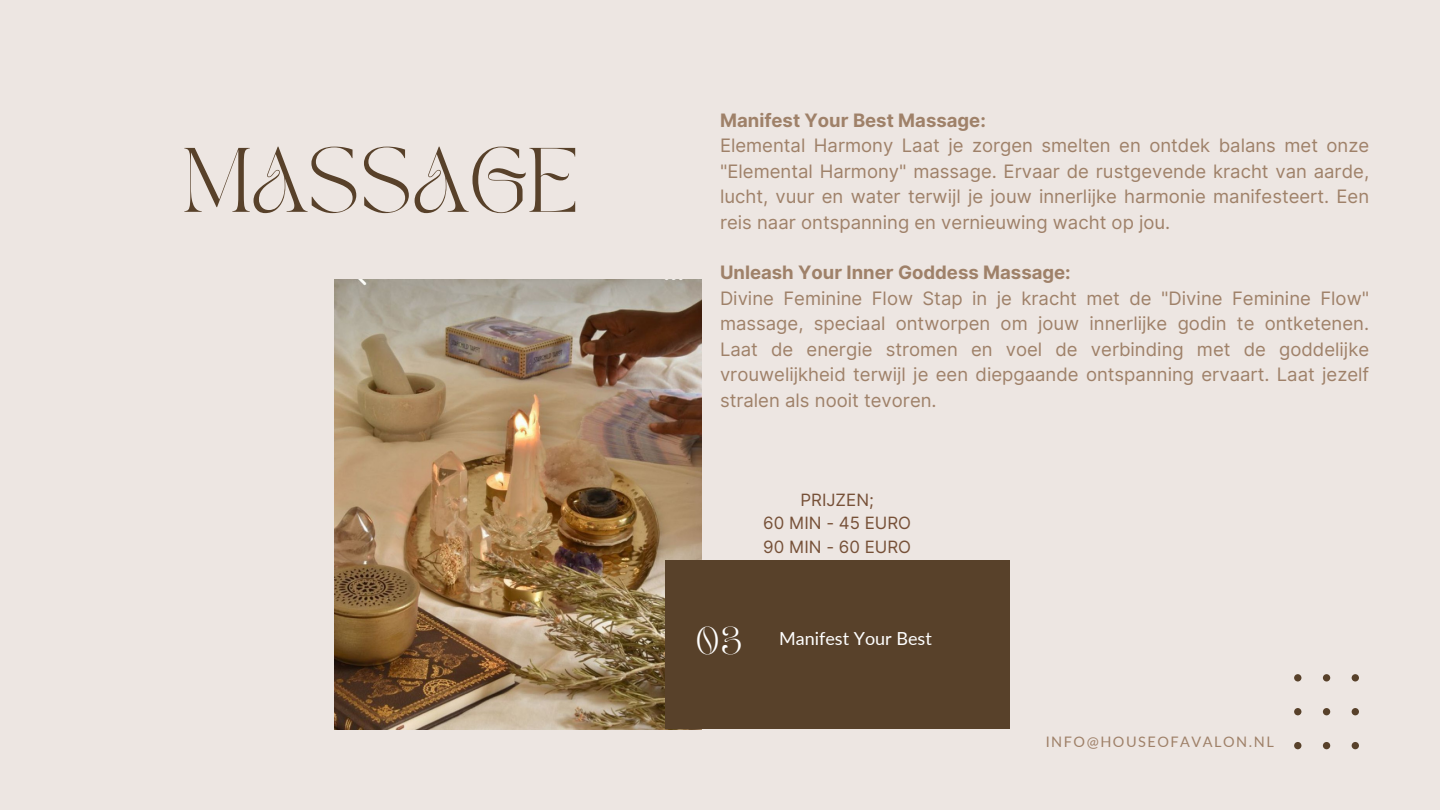
<style>
.page{position:relative;width:1440px;height:810px;background:#ede6e2}
.page>*{position:absolute;margin:0;border:0;box-sizing:border-box;transform-origin:0 0}
.t1{font:63.9px "TAN PEARL Regular";color:#58412a}
.t2{font:27px "TAN PEARL Regular";color:#fff}
.t3{font:18.5px/25.4px "Inter";color:#9f8169}
.t4{font:18px "Lato";color:#fff}
.t5{font:16.9px/23.2px "Inter";color:#765037;text-align:center}
.t6{font:14.5px "Lato";letter-spacing:.105em;color:#9f8169}
.s1{font-weight:700}
</style>
<div class="page">
<img style="left:335px;top:279px;width:366px;height:450px">
<div style="left:665px;top:560px;width:344px;height:169px;background:#58412a"></div>
<svg style="left:1294px;top:674px;width:65px;height:76px"></svg>
<h1 class="t1" style="left:183px;top:147px;width:396px">MASSAGE</h1>
<h3 class="t3" style="left:720px;top:107px;width:651px"><span class="s1">Manifest Your Best Massage:<br></span>Elemental Harmony Laat je zorgen smelten en ontdek balans met onze "Elemental Harmony" massage. Ervaar de rustgevende kracht van aarde, lucht, vuur en water terwijl je jouw innerlijke harmonie manifesteert. Een reis naar ontspanning en vernieuwing wacht op jou.</h3>
<h3 class="t3" style="left:720px;top:260px;width:651px"><span class="s1">Unleash Your Inner Goddess Massage:<br></span>Divine Feminine Flow Stap in je kracht met de "Divine Feminine Flow" massage, speciaal ontworpen om jouw innerlijke godin te ontketenen.<br>Laat de energie stromen en voel de verbinding met de goddelijke vrouwelijkheid terwijl je een diepgaande ontspanning ervaart. Laat jezelf stralen als nooit tevoren.</h3>
<p class="t5" style="left:763px;top:488px;width:150px">PRIJZEN;<br>60 MIN - 45 EURO<br>90 MIN - 60 EURO</p>
<h2 class="t2" style="left:695px;top:627px;width:49px">03</h2>
<h3 class="t4" style="left:779px;top:628px;width:154px">Manifest Your Best</h3>
<p class="t6" style="left:1046px;top:733px;width:230px">INFO@HOUSEOFAVALON.NL</p>
</div>
